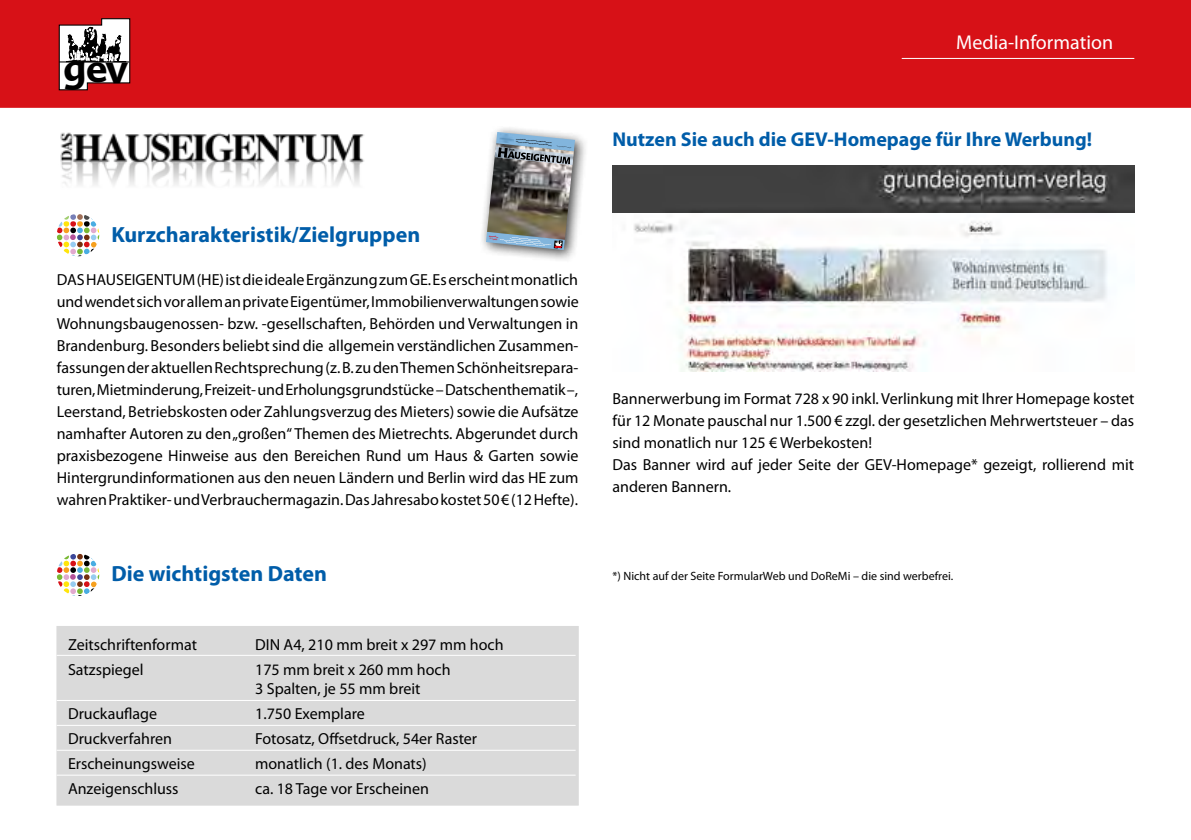
<style>
.page{position:relative;width:1191px;height:840px;background:#fff}
.page>*{position:absolute;margin:0;border:0;box-sizing:border-box;transform-origin:0 0}
.t1{font:700 38.2px "Advert";color:#000}
.t2{font:700 22px "Myriad Pro";color:#005da9}
.t3{font:700 20px "Myriad Pro";color:#005da9}
.t4{font:20px "Myriad Pro";color:#fff}
.t5{font:16px/22px "Myriad Pro";color:#000}
.t6{font:12px "Myriad Pro";color:#000}
.s1{font-size:40.2px}
</style>
<div class="page">
<div style="left:57px;top:626px;width:521px;height:178px;background:#dadada"></div>
<hr style="left:57px;top:654px;width:518px;height:1px;background:#fff">
<hr style="left:57px;top:699px;width:518px;height:1px;background:#fff">
<hr style="left:57px;top:724px;width:518px;height:1px;background:#fff">
<hr style="left:57px;top:749px;width:518px;height:1px;background:#fff">
<hr style="left:57px;top:774px;width:518px;height:1px;background:#fff">
<svg style="left:57px;top:221px;width:42px;height:35px"></svg>
<svg style="left:57px;top:554px;width:42px;height:40px"></svg>
<img style="left:60px;top:132px;width:304px;height:88px">
<div style="left:478px;top:124px;width:110px;height:139px;background:#000;opacity:.75"></div>
<img style="left:487px;top:143px;width:87px;height:97px">
<svg style="left:495px;top:132px;width:80px;height:33px;background:#8a9ba9"></svg>
<svg style="left:486px;top:232px;width:79px;height:18px"></svg>
<img style="left:499px;top:133px;width:15px;height:10px">
<div style="left:0;top:0;width:1191px;height:108px;background:#d71117"></div>
<hr style="left:901px;top:58px;width:233px;height:1px;background:#fff">
<svg style="left:58px;top:18px;width:73px;height:73px"></svg>
<img style="left:612px;top:166px;width:522px;height:205px">
<h1 class="t1" style="left:63px;top:44px;width:66px">ge<span class="s1">v</span></h1>
<h2 class="t2" style="left:111px;top:220px;width:310px">Kurzcharakteristik/Zielgruppen</h2>
<p class="t5" style="left:57px;top:268px;width:523px;text-align:justify">DAS HAUSEIGENTUM (HE) ist die ideale Ergänzung zum GE. Es erscheint monatlich und wendet sich vor allem an private Eigentümer, Immobilienverwaltungen sowie Wohnungsbaugenossen- bzw. -gesellschaften, Behörden und Verwaltungen in Brandenburg. Besonders beliebt sind die allgemein verständlichen Zusammen&shy;fassungen der aktuellen Rechtsprechung (z. B. zu den Themen Schönheitsrepara&shy;turen, Mietminderung, Freizeit- und Erholungsgrundstücke – Datschenthematik –, Leerstand, Betriebskosten oder Zahlungsverzug des Mieters) sowie die Aufsätze namhafter Autoren zu den „großen“ Themen des Mietrechts. Abgerundet durch praxisbezogene Hinweise aus den Bereichen Rund um Haus &amp; Garten sowie Hintergrundinformationen aus den neuen Ländern und Berlin wird das HE zum wahren Praktiker- und Verbrauchermagazin. Das Jahresabo kostet 50 € (12 Hefte).</p>
<h2 class="t2" style="left:111px;top:559px;width:217px">Die wichtigsten Daten</h2>
<p class="t5" style="left:68px;top:633px;width:130px">Zeitschriftenformat</p>
<p class="t5" style="left:255px;top:633px;width:250px">DIN A4, 210 mm breit x 297 mm hoch</p>
<p class="t5" style="left:68px;top:658px;width:77px">Satzspiegel</p>
<p class="t5" style="left:255px;top:659px;width:197px;line-height:19.2px">175 mm breit x 260 mm hoch<br>3 Spalten, je 55 mm breit</p>
<p class="t5" style="left:68px;top:702px;width:91px">Druckauflage</p>
<p class="t5" style="left:255px;top:702px;width:111px">1.750 Exemplare</p>
<p class="t5" style="left:68px;top:727px;width:106px">Druckverfahren</p>
<p class="t5" style="left:255px;top:727px;width:223px">Fotosatz, Offsetdruck, 54er Raster</p>
<p class="t5" style="left:68px;top:751px;width:128px">Erscheinungsweise</p>
<p class="t5" style="left:255px;top:751px;width:173px">monatlich (1. des Monats)</p>
<p class="t5" style="left:68px;top:776px;width:112px">Anzeigenschluss</p>
<p class="t5" style="left:255px;top:776px;width:175px">ca. 18 Tage vor Erscheinen</p>
<p class="t4" style="left:956px;top:29px;width:158px">Media-Information</p>
<p class="t3" style="left:612px;top:126px;width:481px">Nutzen Sie auch die GEV-Homepage für Ihre Werbung!</p>
<p class="t5" style="left:612px;top:387px;width:523px">Bannerwerbung im Format 728 x 90 inkl. Verlinkung mit Ihrer Homepage kostet für 12 Monate pauschal nur 1.500 € zzgl. der gesetzlichen Mehrwertsteuer – das sind monatlich nur 125 € Werbekosten!<br>Das Banner wird auf jeder Seite der GEV-Homepage* gezeigt, rollierend mit anderen Bannern.</p>
<p class="t6" style="left:612px;top:568px;width:342px">*) Nicht auf der Seite FormularWeb und DoReMi – die sind werbefrei.</p>
</div>
